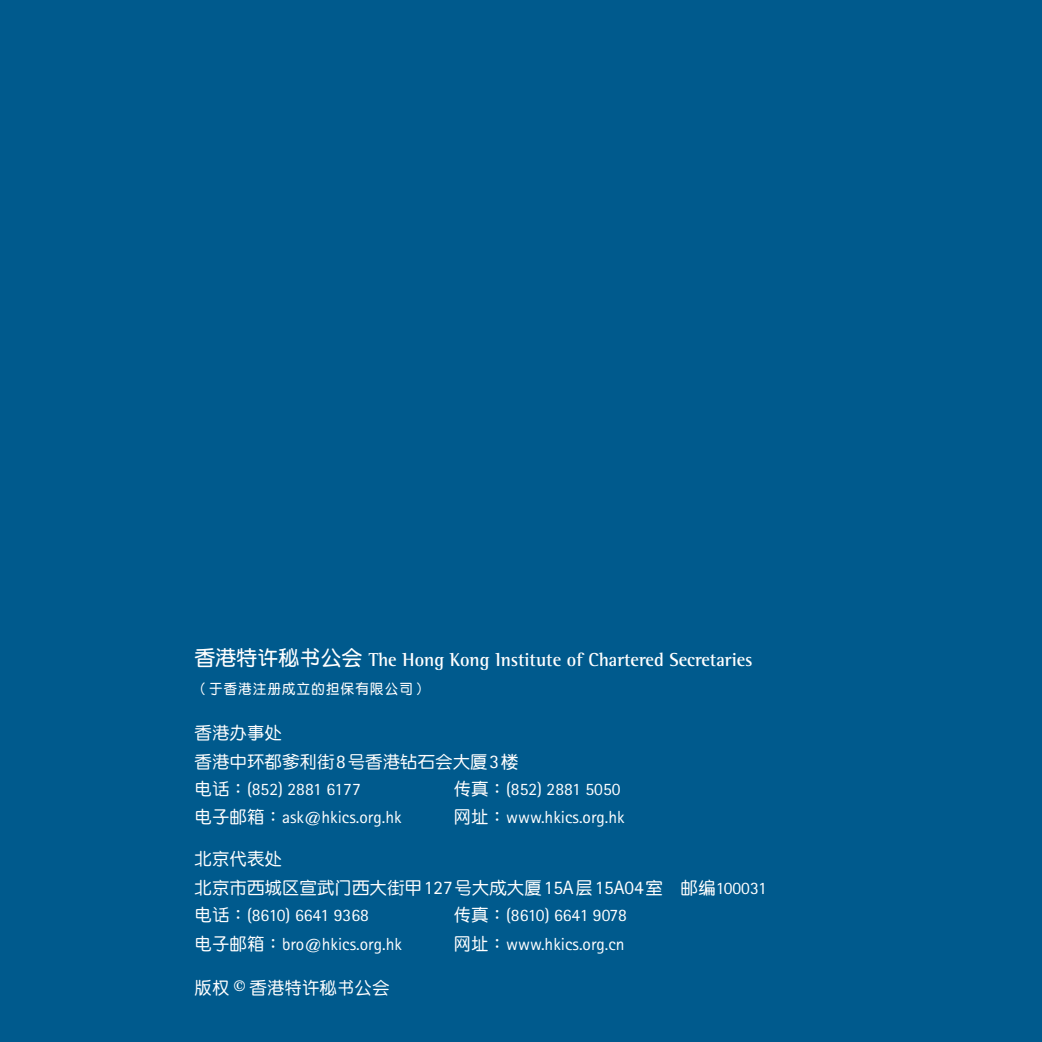
<style>
.page{position:relative;width:1042px;height:1042px;background:#005a8d}
.page>*{position:absolute;margin:0;border:0;box-sizing:border-box;transform-origin:0 0}
.t1{font:700 19.25px "Rotis Semi Serif";color:#fff;scale:.95 1}
.t2{font:17.5px "Rotis Sans Serif";color:#fff}
.t3{font:17.5px/28.9px "DF Yuan W5 GB5";color:#fff}
.t4{font:14px "DFP Yuan W7 GB5";letter-spacing:.1em;color:#fff;scale:.95 1}
.s1{font-family:"DFP Yuan W7 GB5";font-weight:400;font-size:21px}
.s2{font-family:"Rotis Sans Serif";font-size:19.25px}
.s3{font-family:"DF Yuan W5 GB5"}
.s4{font-family:"Rotis Sans Serif"}
.s5{font-family:"Rotis Semi Serif";font-weight:700;font-size:24.5px}
</style>
<div class="page">
<p class="t1" style="left:194px;top:648px;width:589px"><span class="s1">香港特許秘書公會</span> The Hong Kong Institute of Chartered Secretaries</p>
<p class="t4" style="left:194px;top:682px;width:247px">（於香港註冊成立的担保有限公司）</p>
<p class="t3" style="left:194px;top:718px;width:325px">香港辦事處<br>香港中環都爹利街<span class="s2">8</span>號香港鑽石會大廈<span class="s2">3</span>樓</p>
<p class="t2" style="left:194px;top:778px;width:168px"><span class="s3">電話：</span>(852) 2881 6177</p>
<p class="t2" style="left:453px;top:778px;width:168px"><span class="s3">傳真：</span>(852) 2881 5050</p>
<p class="t2" style="left:194px;top:806px;width:209px"><span class="s3">電子郵箱：</span>ask@hkics.org.hk</p>
<p class="t2" style="left:453px;top:806px;width:173px"><span class="s3">網址：</span>www.hkics.org.hk</p>
<p class="t3" style="left:194px;top:844px;width:574px">北京代表處<br>北京市西城區宣武門西大街甲<span class="s2">127</span>號大成大廈<span class="s2">15A</span>層<span class="s2">15A04</span>室 郵編<span class="s4">100031</span></p>
<p class="t2" style="left:194px;top:904px;width:176px"><span class="s3">電話：</span>(8610) 6641 9368</p>
<p class="t2" style="left:453px;top:904px;width:175px"><span class="s3">傳真：</span>(8610) 6641 9078</p>
<p class="t2" style="left:194px;top:933px;width:209px"><span class="s3">電子郵箱：</span>bro@hkics.org.hk</p>
<p class="t2" style="left:453px;top:933px;width:173px"><span class="s3">網址：</span>www.hkics.org.cn</p>
<p class="t3" style="left:194px;top:974px;width:197px">版權 <span class="s5">©</span> 香港特許秘書公會</p>
</div>
